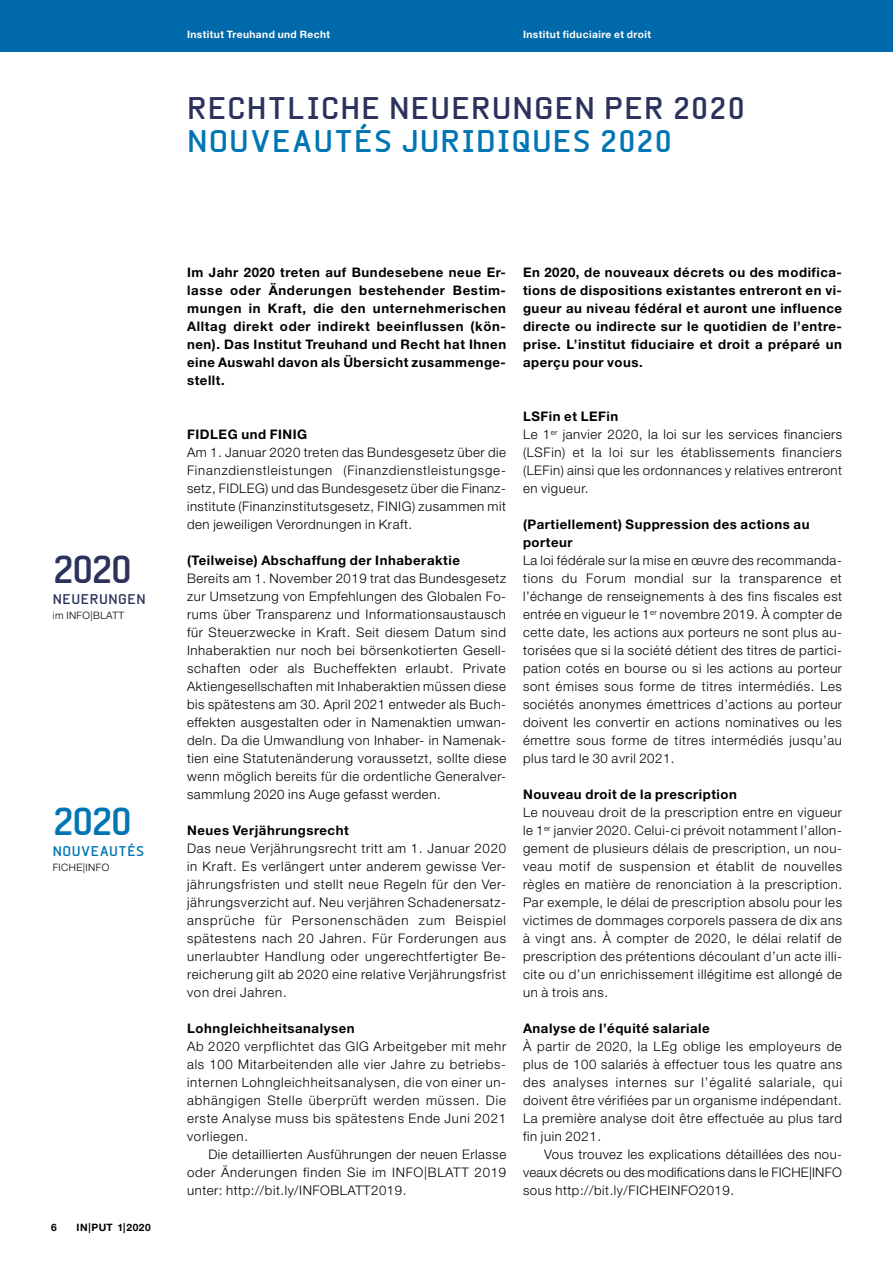
<style>
.page{position:relative;width:893px;height:1263px;background:#fff}
.page>*{position:absolute;margin:0;border:0;box-sizing:border-box;transform-origin:0 0}
.t1{font:700 37.5px "Beta Sans";color:#0075b4}
.t2{font:700 37.5px "Beta Sans";color:#2b335d}
.t3{font:700 30px "Beta Sans";letter-spacing:.035em;color:#2b335d}
.t4{font:700 30px "Beta Sans";letter-spacing:.035em;color:#0075b4}
.t5{font:700 13.5px "Beta Sans";letter-spacing:.04em;color:#0075b4}
.t6{font:700 13.5px "Beta Sans";letter-spacing:.04em;color:#2b335d}
.t7{font:300 13.2px/18px "Helvetica Neue LT Std";letter-spacing:.04em;color:#000;text-align:justify}
.t8{font:700 13.2px/18px "Helvetica Neue LT Std";letter-spacing:.04em;color:#000;text-align:justify}
.t9{font:700 10.2px "Helvetica Neue LT Std";letter-spacing:.04em;color:#fff}
.t10{font:300 10.2px "Helvetica Neue LT Std";letter-spacing:.04em;color:#000}
.t11{font:700 10.2px "Helvetica Neue LT Std";letter-spacing:.05em;color:#000}
.s1{font-weight:700}
</style>
<div class="page">
<div style="left:0;top:0;width:893px;height:51px;background:#0069a9"></div>
<p class="t9" style="left:187px;top:28px;width:144px">Institut Treuhand und Recht</p>
<p class="t9" style="left:523px;top:28px;width:130px">Institut fiduciaire et droit</p>
<h2 class="t3" style="left:187px;top:91px;width:559px">RECHTLICHE NEUERUNGEN PER 2020</h2>
<h2 class="t4" style="left:187px;top:124px;width:486px">NOUVEAUTÉS JURIDIQUES 2020</h2>
<h1 class="t2" style="left:53px;top:548px;width:81px">2020</h1>
<p class="t6" style="left:53px;top:591px;width:94px">NEUERUNGEN</p>
<p class="t10" style="left:53px;top:609px;width:73px">im INFO|BLATT</p>
<h1 class="t1" style="left:53px;top:800px;width:81px">2020</h1>
<p class="t5" style="left:53px;top:843px;width:93px">NOUVEAUTÉS</p>
<p class="t10" style="left:53px;top:861px;width:58px">FICHE|INFO</p>
<p class="t11" style="left:51px;top:1221px;width:7px">6</p>
<p class="t11" style="left:77px;top:1221px;width:76px">IN|PUT 1|2020</p>
<p class="t8" style="left:187px;top:263px;width:321px">Im Jahr 2020 treten auf Bundesebene neue Er&shy;lasse oder Änderungen bestehender Bestim&shy;mungen in Kraft, die den unternehmerischen Alltag direkt oder indirekt beeinflussen (kön&shy;nen). Das Institut Treuhand und Recht hat Ihnen eine Auswahl davon als Übersicht zusammenge&shy;stellt.</p>
<p class="t8" style="left:187px;top:425px;width:122px">FIDLEG und FINIG</p>
<p class="t7" style="left:187px;top:443px;width:320px">Am 1. Januar 2020 treten das Bundesgesetz über die Finanzdienstleistungen (Finanzdienstleistungsge&shy;setz, FIDLEG) und das Bundesgesetz über die Finanz&shy;institute (Finanzinstitutsgesetz, FINIG) zusammen mit den jeweiligen Verordnungen in Kraft.</p>
<p class="t8" style="left:187px;top:551px;width:274px">(Teilweise) Abschaffung der Inhaberaktie</p>
<p class="t7" style="left:187px;top:569px;width:321px;text-align:left">Bereits am 1. November 2019 trat das Bundesgesetz zur Umsetzung von Empfehlungen des Globalen Fo&shy;rums über Transparenz und Informationsaustausch für Steuerzwecke in Kraft. Seit diesem Datum sind Inhaberaktien nur noch bei börsenkotierten Gesell&shy;schaften oder als Bucheffekten erlaubt. Private Aktiengesellschaften mit Inhaberaktien müssen diese bis spätestens am 30. April 2021 entweder als Buch&shy;effekten ausgestalten oder in Namenaktien umwan&shy;deln. Da die Umwandlung von Inhaber- in Namenak&shy;tien eine Statutenänderung voraussetzt, sollte diese wenn möglich bereits für die ordentliche Generalver&shy;sammlung 2020 ins Auge gefasst werden.</p>
<p class="t8" style="left:187px;top:821px;width:163px">Neues Verjährungsrecht</p>
<p class="t7" style="left:187px;top:839px;width:320px">Das neue Verjährungsrecht tritt am 1. Januar 2020 in Kraft. Es verlängert unter anderem gewisse Ver&shy;jährungsfristen und stellt neue Regeln für den Ver&shy;jährungsverzicht auf. Neu verjähren Schadenersatz&shy;ansprüche für Personenschäden zum Beispiel spätestens nach 20 Jahren. Für Forderungen aus unerlaubter Handlung oder ungerechtfertigter Be&shy;reicherung gilt ab 2020 eine relative Verjährungsfrist von drei Jahren.</p>
<p class="t8" style="left:187px;top:1019px;width:169px">Lohngleichheitsanalysen</p>
<p class="t7" style="left:187px;top:1037px;width:321px">Ab 2020 verpflichtet das GlG Arbeitgeber mit mehr als 100 Mitarbeitenden alle vier Jahre zu betriebs&shy;internen Lohngleichheitsanalysen, die von einer un&shy;abhängigen Stelle überprüft werden müssen. Die erste Analyse muss bis spätestens Ende Juni 2021 vorliegen.</p>
<p class="t7" style="left:187px;top:1145px;width:321px;text-indent:21px">Die detaillierten Ausführungen der neuen Erlasse oder Änderungen finden Sie im INFO|BLATT 2019 unter: http://bit.ly/INFOBLATT2019.</p>
<p class="t8" style="left:523px;top:263px;width:320px">En 2020, de nouveaux décrets ou des modifica&shy;tions de dispositions existantes entreront en vi&shy;gueur au niveau fédéral et auront une influence directe ou indirecte sur le quotidien de l’entre&shy;prise. L’institut fiduciaire et droit a préparé un aperçu pour vous.</p>
<p class="t7" style="left:523px;top:407px;width:321px;text-align:left"><span class="s1">LSFin et LEFin<br></span>Le 1<sup>er</sup> janvier 2020, la loi sur les services financiers (LSFin) et la loi sur les établissements financiers (LEFin) ainsi que les ordonnances y relatives entreront en vigueur.</p>
<p class="t8" style="left:523px;top:515px;width:288px">(Partiellement) Suppression des actions au porteur</p>
<p class="t7" style="left:523px;top:551px;width:321px">La loi fédérale sur la mise en œuvre des recommanda&shy;tions du Forum mondial sur la transparence et l’échange de renseignements à des fins fiscales est entrée en vigueur le 1<sup>er</sup> novembre 2019. À compter de cette date, les actions aux porteurs ne sont plus au&shy;torisées que si la société détient des titres de partici&shy;pation cotés en bourse ou si les actions au porteur sont émises sous forme de titres intermédiés. Les sociétés anonymes émettrices d’actions au porteur doivent les convertir en actions nominatives ou les émettre sous forme de titres intermédiés jusqu’au plus tard le 30 avril 2021.</p>
<p class="t8" style="left:523px;top:785px;width:215px">Nouveau droit de la prescription</p>
<p class="t7" style="left:523px;top:803px;width:321px">Le nouveau droit de la prescription entre en vigueur le 1<sup>er</sup> janvier 2020. Celui-ci prévoit notamment l’allon&shy;gement de plusieurs délais de prescription, un nou&shy;veau motif de suspension et établit de nouvelles règles en matière de renonciation à la prescription.<br>Par exemple, le délai de prescription absolu pour les victimes de dommages corporels passera de dix ans à vingt ans. À compter de 2020, le délai relatif de prescription des prétentions découlant d’un acte illi&shy;cite ou d’un enrichissement illégitime est allongé de un à trois ans.</p>
<p class="t8" style="left:523px;top:1019px;width:188px">Analyse de l’équité salariale</p>
<p class="t7" style="left:523px;top:1037px;width:321px">À partir de 2020, la LEg oblige les employeurs de plus de 100 salariés à effectuer tous les quatre ans des analyses internes sur l’égalité salariale, qui doivent être vérifiées par un organisme indépendant.<br>La première analyse doit être effectuée au plus tard fin juin 2021.</p>
<p class="t7" style="left:523px;top:1145px;width:320px;text-indent:21px">Vous trouvez les explications détaillées des nou&shy;veaux décrets ou des modifications dans le FICHE|INFO sous http://bit.ly/FICHEINFO2019.</p>
</div>
